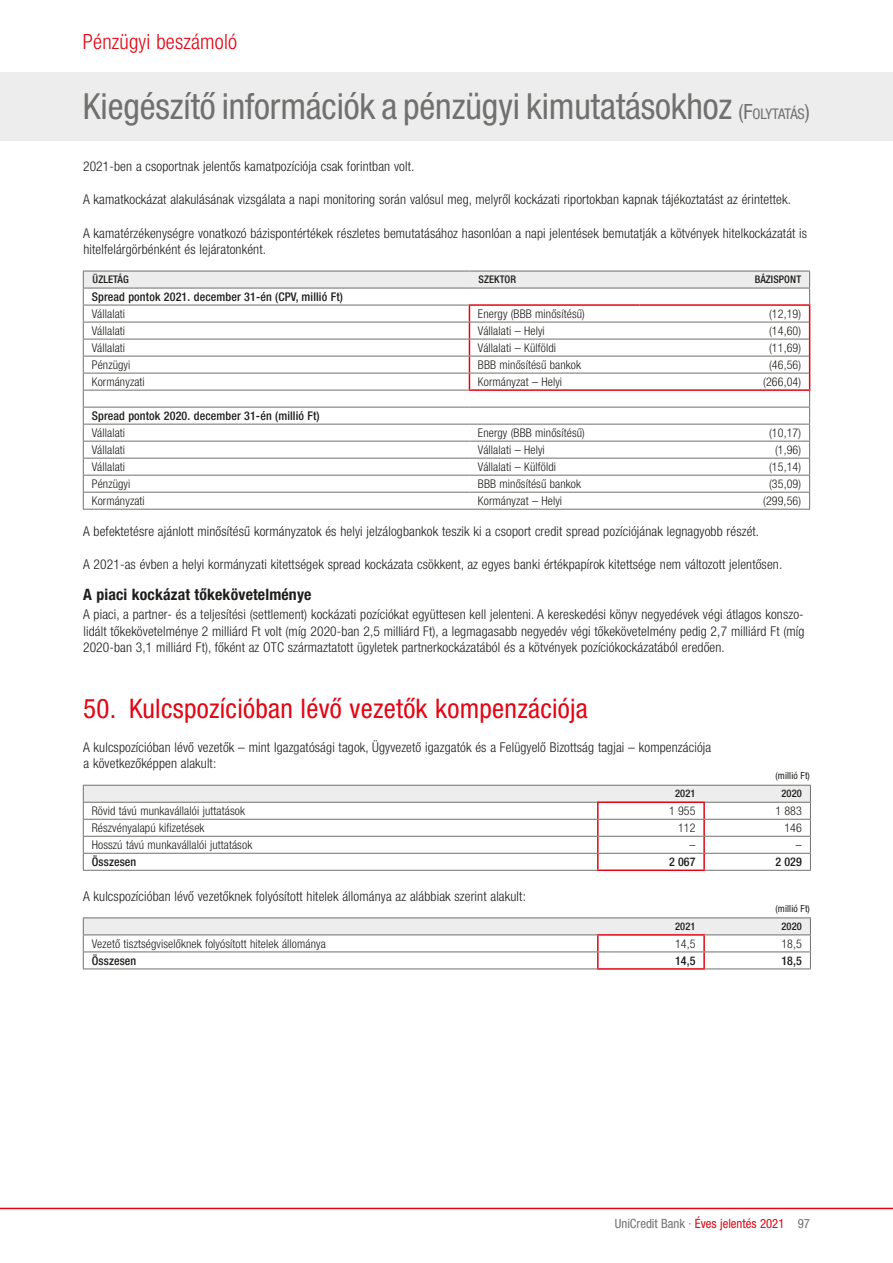
<style>
.page{position:relative;width:893px;height:1263px;background:#fff}
.page>*{position:absolute;margin:0;border:0;box-sizing:border-box;transform-origin:0 0}
.t1{font:condensed 36px "Helvetica Neue LT Pro";letter-spacing:-.005em;color:#70706f}
.t2{font:condensed 27px "Helvetica Neue LT Pro";letter-spacing:.01em;color:#e30614}
.t3{font:300 condensed 21px "Helvetica Neue LT Pro";letter-spacing:.01em;color:#e30614}
.t4{font:700 condensed 15.75px "Helvetica Neue LT Pro";letter-spacing:.01em;color:#1d1d1b}
.t5{font:300 condensed 13.5px/16.6px "Helvetica Neue LT Pro";letter-spacing:.01em;color:#1d1d1b}
.t6{font:condensed 12.75px "Helvetica Neue LT Pro";color:#70706f}
.t7{font:300 condensed 12px "Helvetica Neue LT Pro";letter-spacing:.01em;color:#1d1d1b}
.t8{font:500 condensed 12px "Helvetica Neue LT Pro";letter-spacing:.01em;color:#1d1d1b}
.t9{font:500 condensed 10.5px "Helvetica Neue LT Pro";letter-spacing:.01em;color:#1d1d1b}
.t10{font:condensed 9.75px "Helvetica Neue LT Pro";letter-spacing:.01em;color:#1d1d1b}
.s1{font-size:21px}
.s2{font-size:14.7px}
.s3{color:#e30614}
</style>
<div class="page">
<hr style="left:0;top:1208px;width:893px;height:1px;background:#e30614">
<div style="left:0;top:72px;width:893px;height:68px;background:#ededed"></div>
<svg style="left:83px;top:271px;width:727px;height:238px"></svg>
<hr style="left:83px;top:509px;width:727px;height:1px;background:#70706f">
<hr style="left:597px;top:869px;width:108px;height:2px;background:#e30614">
<hr style="left:83px;top:870px;width:514px;height:1px;background:#70706f">
<hr style="left:705px;top:870px;width:106px;height:1px;background:#70706f">
<svg style="left:83px;top:785px;width:728px;height:85px"></svg>
<hr style="left:597px;top:968px;width:108px;height:2px;background:#e30614">
<hr style="left:83px;top:917px;width:515px;height:1px;background:#70706f">
<hr style="left:83px;top:968px;width:514px;height:1px;background:#70706f">
<hr style="left:705px;top:968px;width:106px;height:1px;background:#70706f">
<hr style="left:598px;top:917px;width:213px;height:1px;background:#70706f">
<svg style="left:83px;top:918px;width:728px;height:50px"></svg>
<h3 class="t3" style="left:83px;top:34px;width:156px">Pénzügyi beszámoló</h3>
<h1 class="t1" style="left:83px;top:93px;width:728px">Kiegészítő információk a pénzügyi kimutatásokhoz <span class="s1">(F</span><span class="s2">OLYTATÁS</span><span class="s1">)</span></h1>
<p class="t5" style="left:83px;top:160px;width:333px">2021-ben a csoportnak jelentős kamatpozíciója csak forintban volt.</p>
<p class="t5" style="left:83px;top:193px;width:709px">A kamatkockázat alakulásának vizsgálata a napi monitoring során valósul meg, melyről kockázati riportokban kapnak tájékoztatást az érintettek.</p>
<p class="t5" style="left:83px;top:226px;width:726px">A kamatérzékenységre vonatkozó bázispontértékek részletes bemutatásához hasonlóan a napi jelentések bemutatják a kötvények hitelkockázatát is hitelfelárgörbénként és lejáratonként.</p>
<p class="t9" style="left:93px;top:276px;width:38px">ÜZLETÁG</p>
<p class="t9" style="left:478px;top:276px;width:39px">SZEKTOR</p>
<p class="t9" style="left:755px;top:276px;width:48px">BÁZISPONT</p>
<p class="t8" style="left:92px;top:292px;width:253px">Spread pontok 2021. december 31-én (CPV, millió Ft)</p>
<p class="t7" style="left:92px;top:309px;width:35px">Vállalati</p>
<p class="t7" style="left:478px;top:309px;width:108px">Energy (BBB minősítésű)</p>
<p class="t7" style="left:769px;top:309px;width:33px">(12,19)</p>
<p class="t7" style="left:92px;top:326px;width:35px">Vállalati</p>
<p class="t7" style="left:478px;top:326px;width:68px">Vállalati – Helyi</p>
<p class="t7" style="left:769px;top:326px;width:33px">(14,60)</p>
<p class="t7" style="left:92px;top:343px;width:35px">Vállalati</p>
<p class="t7" style="left:478px;top:343px;width:80px">Vállalati – Külföldi</p>
<p class="t7" style="left:769px;top:343px;width:33px">(11,69)</p>
<p class="t7" style="left:92px;top:360px;width:40px">Pénzügyi</p>
<p class="t7" style="left:478px;top:360px;width:105px">BBB minősítésű bankok</p>
<p class="t7" style="left:769px;top:360px;width:33px">(46,56)</p>
<p class="t7" style="left:92px;top:377px;width:55px">Kormányzati</p>
<p class="t7" style="left:478px;top:377px;width:86px">Kormányzat – Helyi</p>
<p class="t7" style="left:763px;top:377px;width:39px">(266,04)</p>
<p class="t8" style="left:92px;top:411px;width:229px">Spread pontok 2020. december 31-én (millió Ft)</p>
<p class="t7" style="left:92px;top:428px;width:35px">Vállalati</p>
<p class="t7" style="left:478px;top:428px;width:108px">Energy (BBB minősítésű)</p>
<p class="t7" style="left:769px;top:428px;width:33px">(10,17)</p>
<p class="t7" style="left:92px;top:445px;width:35px">Vállalati</p>
<p class="t7" style="left:478px;top:445px;width:68px">Vállalati – Helyi</p>
<p class="t7" style="left:775px;top:445px;width:28px">(1,96)</p>
<p class="t7" style="left:92px;top:462px;width:35px">Vállalati</p>
<p class="t7" style="left:478px;top:462px;width:80px">Vállalati – Külföldi</p>
<p class="t7" style="left:769px;top:462px;width:33px">(15,14)</p>
<p class="t7" style="left:92px;top:479px;width:40px">Pénzügyi</p>
<p class="t7" style="left:478px;top:479px;width:105px">BBB minősítésű bankok</p>
<p class="t7" style="left:769px;top:479px;width:33px">(35,09)</p>
<p class="t7" style="left:92px;top:496px;width:55px">Kormányzati</p>
<p class="t7" style="left:478px;top:496px;width:86px">Kormányzat – Helyi</p>
<p class="t7" style="left:763px;top:496px;width:39px">(299,56)</p>
<p class="t5" style="left:83px;top:524px;width:678px">A befektetésre ajánlott minősítésű kormányzatok és helyi jelzálogbankok teszik ki a csoport credit spread pozíciójának legnagyobb részét.</p>
<p class="t5" style="left:83px;top:558px;width:701px">A 2021-as évben a helyi kormányzati kitettségek spread kockázata csökkent, az egyes banki értékpapírok kitettsége nem változott jelentősen.</p>
<p class="t4" style="left:83px;top:589px;width:230px">A piaci kockázat tőkekövetelménye</p>
<p class="t5" style="left:83px;top:607px;width:723px;text-align:justify">A piaci, a partner- és a teljesítési (settlement) kockázati pozíciókat együttesen kell jelenteni. A kereskedési könyv negyedévek végi átlagos konszo&shy;lidált tőkekövetelménye 2 milliárd Ft volt (míg 2020-ban 2,5 milliárd Ft), a legmagasabb negyedév végi tőkekövetelmény pedig 2,7 milliárd Ft (míg 2020-ban 3,1 milliárd Ft), főként az OTC származtatott ügyletek partnerkockázatából és a kötvények pozíciókockázatából eredően.</p>
<h2 class="t2" style="left:83px;top:699px;width:506px">50. Kulcspozícióban lévő vezetők kompenzációja</h2>
<p class="t5" style="left:83px;top:740px;width:630px">A kulcspozícióban lévő vezetők – mint Igazgatósági tagok, Ügyvezető igazgatók és a Felügyelő Bizottság tagjai – kompenzációja a következőképpen alakult:</p>
<p class="t10" style="left:775px;top:772px;width:36px">(millió Ft)</p>
<p class="t9" style="left:675px;top:790px;width:22px">2021</p>
<p class="t9" style="left:781px;top:790px;width:22px">2020</p>
<p class="t7" style="left:92px;top:806px;width:155px">Rövid távú munkavállalói juttatások</p>
<p class="t7" style="left:669px;top:807px;width:28px">1 955</p>
<p class="t7" style="left:775px;top:806px;width:28px">1 883</p>
<p class="t7" style="left:92px;top:823px;width:114px">Részvényalapú kifizetések</p>
<p class="t7" style="left:678px;top:823px;width:19px">112</p>
<p class="t7" style="left:784px;top:823px;width:19px">146</p>
<p class="t7" style="left:92px;top:840px;width:162px">Hosszú távú munkavállalói juttatások</p>
<p class="t7" style="left:690px;top:840px;width:7px">–</p>
<p class="t7" style="left:796px;top:840px;width:7px">–</p>
<p class="t8" style="left:92px;top:857px;width:46px">Összesen</p>
<p class="t8" style="left:669px;top:857px;width:28px">2 067</p>
<p class="t8" style="left:775px;top:857px;width:28px">2 029</p>
<p class="t5" style="left:83px;top:889px;width:444px">A kulcspozícióban lévő vezetőknek folyósított hitelek állománya az alábbiak szerint alakult:</p>
<p class="t10" style="left:775px;top:905px;width:36px">(millió Ft)</p>
<p class="t9" style="left:675px;top:922px;width:22px">2021</p>
<p class="t9" style="left:781px;top:923px;width:22px">2020</p>
<p class="t7" style="left:92px;top:939px;width:236px">Vezető tisztségviselőknek folyósított hitelek állománya</p>
<p class="t7" style="left:675px;top:939px;width:22px">14,5</p>
<p class="t7" style="left:781px;top:939px;width:22px">18,5</p>
<p class="t8" style="left:92px;top:956px;width:46px">Összesen</p>
<p class="t8" style="left:675px;top:956px;width:22px">14,5</p>
<p class="t8" style="left:781px;top:956px;width:22px">18,5</p>
<p class="t6" style="left:615px;top:1219px;width:197px">UniCredit Bank · <span class="s3">Éves jelentés 2021</span> 97</p>
</div>
